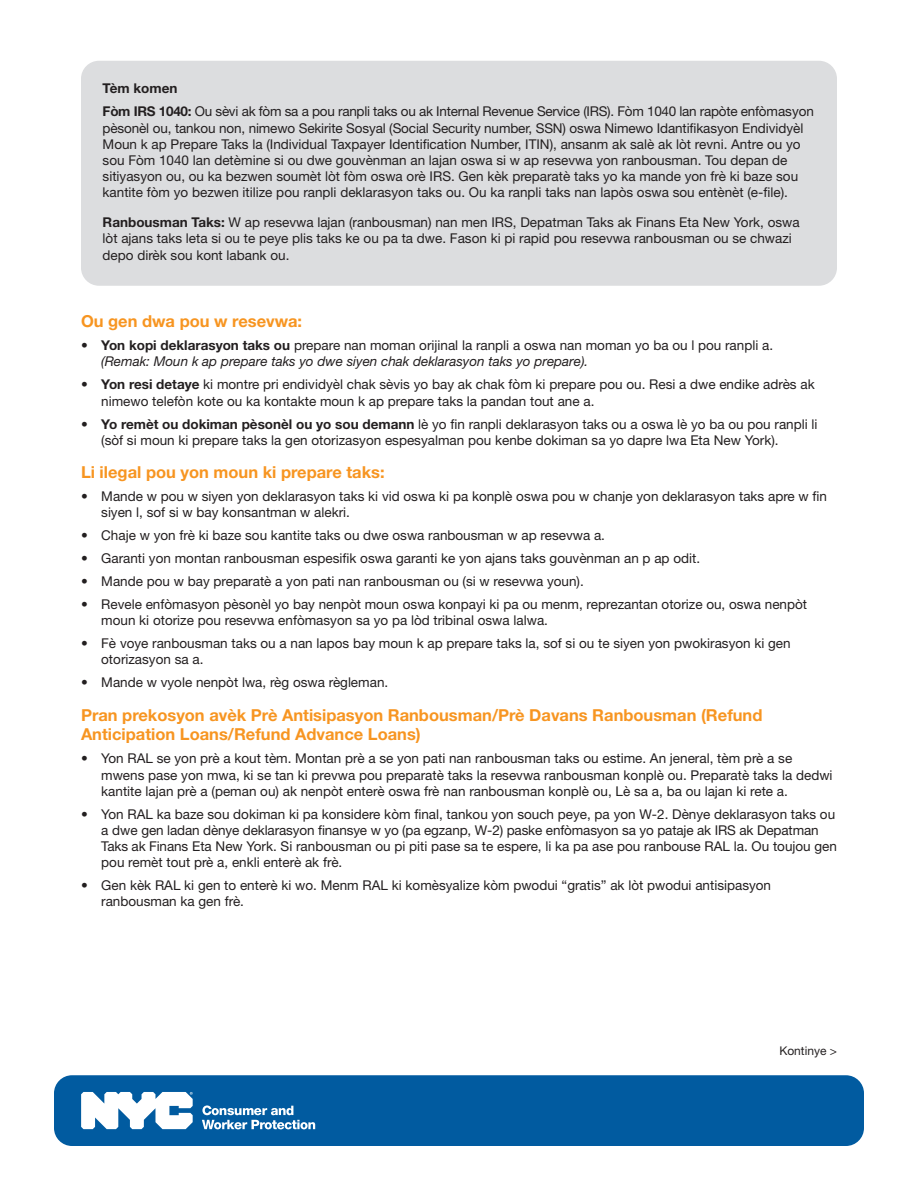
<style>
.page{position:relative;width:918px;height:1188px;background:#fff}
.page>*{position:absolute;margin:0;border:0;box-sizing:border-box;transform-origin:0 0}
.t1{font:700 16.5px/19.8px "Helvetica Neue LT Std";color:#f79521}
.t2{font:13.5px/16.2px "Helvetica Neue LT Std";color:#231f20}
.t3{font:italic 13.5px/16.2px "Helvetica Neue LT Std";color:#231f20}
.t4{font:700 13.5px "Helvetica Neue LT Std";color:#231f20}
.t5{font:12px "Helvetica Neue LT Std";color:#231f20}
.s1{font-weight:700}
.s2{font-style:normal}
.s3{font-weight:700;font-style:normal}
</style>
<div class="page">
<div style="left:54px;top:1075px;width:810px;height:71px;background:#015ba0;border-radius:18px"></div>
<svg style="left:202px;top:1105px;width:113px;height:24px"></svg>
<svg style="left:81px;top:1092px;width:112px;height:37px"></svg>
<div style="left:81px;top:61px;width:756px;height:225px;background:#dcdddf;border-radius:18px"></div>
<p class="t4" style="left:103px;top:80px;width:76px">Tèm komen</p>
<p class="t2" style="left:103px;top:103px;width:713px"><span class="s1">Fòm IRS 1040:</span> Ou sèvi ak fòm sa a pou ranpli taks ou ak Internal Revenue Service (IRS). Fòm 1040 lan rapòte enfòmasyon pèsonèl ou, tankou non, nimewo Sekirite Sosyal (Social Security number, SSN) oswa Nimewo Idantifikasyon Endividyèl Moun k ap Prepare Taks la (Individual Taxpayer Identification Number, ITIN), ansanm ak salè ak lòt revni. Antre ou yo sou Fòm 1040 lan detèmine si ou dwe gouvènman an lajan oswa si w ap resevwa yon ranbousman. Tou depan de sitiyasyon ou, ou ka bezwen soumèt lòt fòm oswa orè IRS. Gen kèk preparatè taks yo ka mande yon frè ki baze sou kantite fòm yo bezwen itilize pou ranpli deklarasyon taks ou. Ou ka ranpli taks nan lapòs oswa sou entènèt (e-file).</p>
<p class="t2" style="left:103px;top:214px;width:699px"><span class="s1">Ranbousman Taks:</span> W ap resevwa lajan (ranbousman) nan men IRS, Depatman Taks ak Finans Eta New York, oswa lòt ajans taks leta si ou te peye plis taks ke ou pa ta dwe. Fason ki pi rapid pou resevwa ranbousman ou se chwazi depo dirèk sou kont labank ou.</p>
<p class="t1" style="left:81px;top:311px;width:223px">Ou gen dwa pou w resevwa:</p>
<p class="t3" style="left:101px;top:337px;width:673px;text-indent:-20px"><span class="s2">•</span> <span class="s3">Yon kopi deklarasyon taks ou</span> <span class="s2">prepare nan moman orijinal la ranpli a oswa nan moman yo ba ou l pou ranpli a. </span>(Remak: Moun k ap prepare taks yo dwe siyen chak deklarasyon taks yo prepare).</p>
<p class="t2" style="left:101px;top:376px;width:715px;text-indent:-20px">• <span class="s1">Yon resi detaye</span> ki montre pri endividyèl chak sèvis yo bay ak chak fòm ki prepare pou ou. Resi a dwe endike adrès ak nimewo telefòn kote ou ka kontakte moun k ap prepare taks la pandan tout ane a.</p>
<p class="t2" style="left:101px;top:415px;width:718px;text-indent:-20px">• <span class="s1">Yo remèt ou dokiman pèsonèl ou yo sou demann</span> lè yo fin ranpli deklarasyon taks ou a oswa lè yo ba ou pou ranpli li (sòf si moun ki prepare taks la gen otorizasyon espesyalman pou kenbe dokiman sa yo dapre lwa Eta New York).</p>
<p class="t1" style="left:81px;top:462px;width:305px">Li ilegal pou yon moun ki prepare taks:</p>
<p class="t2" style="left:101px;top:488px;width:727px;text-indent:-20px">• Mande w pou w siyen yon deklarasyon taks ki vid oswa ki pa konplè oswa pou w chanje yon deklarasyon taks apre w fin siyen l, sof si w bay konsantman w alekri.</p>
<p class="t2" style="left:81px;top:527px;width:526px">• Chaje w yon frè ki baze sou kantite taks ou dwe oswa ranbousman w ap resevwa a.</p>
<p class="t2" style="left:81px;top:550px;width:621px">• Garanti yon montan ranbousman espesifik oswa garanti ke yon ajans taks gouvènman an p ap odit.</p>
<p class="t2" style="left:81px;top:573px;width:504px">• Mande pou w bay preparatè a yon pati nan ranbousman ou (si w resevwa youn).</p>
<p class="t2" style="left:101px;top:596px;width:707px;text-indent:-20px">• Revele enfòmasyon pèsonèl yo bay nenpòt moun oswa konpayi ki pa ou menm, reprezantan otorize ou, oswa nenpòt moun ki otorize pou resevwa enfòmasyon sa yo pa lòd tribinal oswa lalwa.</p>
<p class="t2" style="left:101px;top:635px;width:691px;text-indent:-20px">• Fè voye ranbousman taks ou a nan lapos bay moun k ap prepare taks la, sof si ou te siyen yon pwokirasyon ki gen otorizasyon sa a.</p>
<p class="t2" style="left:81px;top:674px;width:309px">• Mande w vyole nenpòt lwa, règ oswa règleman.</p>
<p class="t1" style="left:81px;top:704px;width:683px">Pran prekosyon avèk Prè Antisipasyon Ranbousman/Prè Davans Ranbousman (Refund<br>Anticipation Loans/Refund Advance Loans)</p>
<p class="t2" style="left:101px;top:750px;width:733px;text-indent:-20px">• Yon RAL se yon prè a kout tèm. Montan prè a se yon pati nan ranbousman taks ou estime. An jeneral, tèm prè a se mwens pase yon mwa, ki se tan ki prevwa pou preparatè taks la resevwa ranbousman konplè ou. Preparatè taks la dedwi kantite lajan prè a (peman ou) ak nenpòt enterè oswa frè nan ranbousman konplè ou, Lè sa a, ba ou lajan ki rete a.</p>
<p class="t2" style="left:101px;top:806px;width:737px;text-indent:-20px">• Yon RAL ka baze sou dokiman ki pa konsidere kòm final, tankou yon souch peye, pa yon W-2. Dènye deklarasyon taks ou a dwe gen ladan dènye deklarasyon finansye w yo (pa egzanp, W-2) paske enfòmasyon sa yo pataje ak IRS ak Depatman Taks ak Finans Eta New York. Si ranbousman ou pi piti pase sa te espere, li ka pa ase pou ranbouse RAL la. Ou toujou gen pou remèt tout prè a, enkli enterè ak frè.</p>
<p class="t2" style="left:101px;top:877px;width:671px;text-indent:-20px">• Gen kèk RAL ki gen to enterè ki wo. Menm RAL ki komèsyalize kòm pwodui “gratis” ak lòt pwodui antisipasyon ranbousman ka gen frè.</p>
<p class="t5" style="left:779px;top:1043px;width:59px">Kontinye &gt;</p>
</div>
